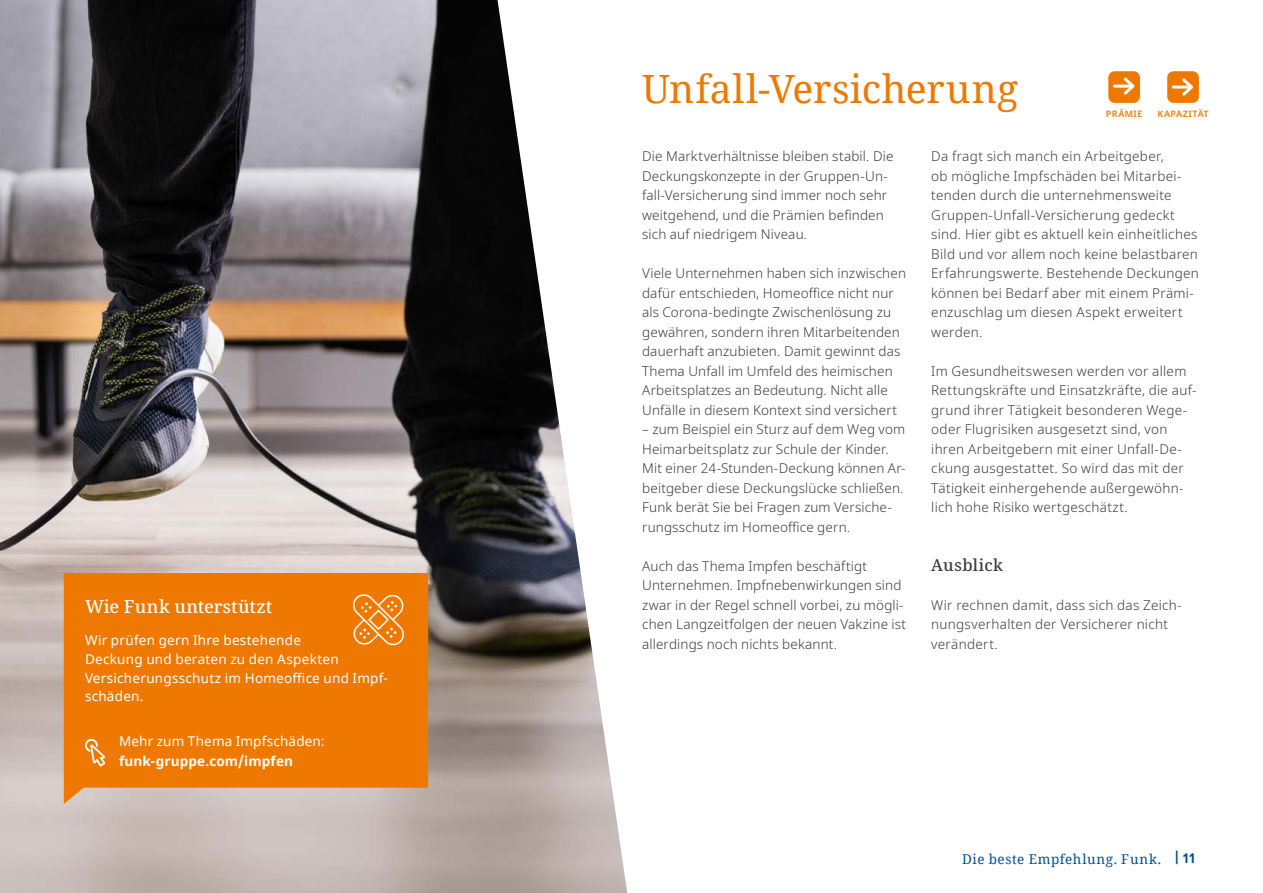
<style>
.page{position:relative;width:1263px;height:893px;background:#fff}
.page>*{position:absolute;margin:0;border:0;box-sizing:border-box;transform-origin:0 0}
.t1{font:39px "Noto Serif";letter-spacing:.005em;color:#ef7900}
.t2{font:500 18px "Noto Serif";letter-spacing:.01em;color:#fff}
.t3{font:500 16.5px "Noto Serif";letter-spacing:.025em;color:#3c3c3b}
.t4{font:300 13.5px/19.5px "Noto Sans";letter-spacing:.015em;color:#3c3c3b}
.t5{font:13.5px/18.8px "Noto Sans";letter-spacing:.02em;color:#fff}
.t6{font:13.5px "Noto Serif";letter-spacing:.045em;color:#005092}
.t7{font:700 13.5px "Noto Sans";letter-spacing:.01em;color:#fff}
.t8{font:600 9px "Noto Sans";letter-spacing:.05em;color:#ef7900}
.s1{font-family:"Noto Sans";font-weight:700;font-stretch:condensed}
</style>
<div class="page">
<img style="left:0;top:0;width:627px;height:893px">
<div style="left:1108px;top:71px;width:32px;height:32px;background:#ef7900;border-radius:6px"></div>
<div style="left:1167px;top:71px;width:32px;height:32px;background:#ef7900;border-radius:6px"></div>
<hr style="left:1173px;top:86px;width:18px;height:3px;background:#fff">
<svg style="left:1179px;top:78px;width:14px;height:18px"></svg>
<hr style="left:1114px;top:85px;width:19px;height:3px;background:#fff">
<svg style="left:1121px;top:77px;width:14px;height:18px"></svg>
<svg style="left:64px;top:573px;width:364px;height:231px;background:#ec7e0d"></svg>
<svg style="left:85px;top:739px;width:20px;height:27px"></svg>
<svg style="left:351px;top:592px;width:55px;height:55px;background:#f1902d"></svg>
<h2 class="t2" style="left:85px;top:595px;width:189px">Wie Funk unterstützt</h2>
<p class="t5" style="left:85px;top:631px;width:304px">Wir prüfen gern Ihre bestehende<br>Deckung und beraten zu den Aspekten<br>Versicherungsschutz im Homeoffice und Impf&shy;schäden.</p>
<p class="t5" style="left:119px;top:732px;width:207px">Mehr zum Thema Impfschäden:</p>
<p class="t7" style="left:119px;top:751px;width:176px">funk-gruppe.com/impfen</p>
<h1 class="t1" style="left:642px;top:62px;width:377px">Unfall-Versicherung</h1>
<p class="t8" style="left:1106px;top:108px;width:38px">PRÄMIE</p>
<p class="t8" style="left:1157px;top:108px;width:53px">KAPAZITÄT</p>
<p class="t4" style="left:642px;top:147px;width:253px">Die Marktverhältnisse bleiben stabil. Die Deckungskonzepte in der Gruppen-Un&shy;fall-Versicherung sind immer noch sehr weitgehend, und die Prämien befinden sich auf niedrigem Niveau.</p>
<p class="t4" style="left:642px;top:264px;width:265px">Viele Unternehmen haben sich inzwischen dafür entschieden, Homeoffice nicht nur als Corona-bedingte Zwischenlösung zu gewähren, sondern ihren Mitarbeitenden dauerhaft anzubieten. Damit gewinnt das Thema Unfall im Umfeld des heimischen Arbeitsplatzes an Bedeutung. Nicht alle Unfälle in diesem Kontext sind versichert</p>
<p class="t4" style="left:642px;top:420px;width:265px">– zum Beispiel ein Sturz auf dem Weg vom Heimarbeitsplatz zur Schule der Kinder.<br>Mit einer 24-Stunden-Deckung können Ar&shy;beitgeber diese Deckungslücke schließen.<br>Funk berät Sie bei Fragen zum Versiche&shy;rungsschutz im Homeoffice gern.</p>
<p class="t4" style="left:642px;top:556px;width:266px">Auch das Thema Impfen beschäftigt Unternehmen. Impfnebenwirkungen sind zwar in der Regel schnell vorbei, zu mögli&shy;chen Langzeitfolgen der neuen Vakzine ist allerdings noch nichts bekannt.</p>
<p class="t4" style="left:931px;top:147px;width:269px">Da fragt sich manch ein Arbeitgeber,<br>ob mögliche Impfschäden bei Mitarbei&shy;tenden durch die unternehmensweite Gruppen-Unfall-Versicherung gedeckt sind. Hier gibt es aktuell kein einheitliches Bild und vor allem noch keine belastbaren Erfahrungswerte. Bestehende Deckungen können bei Bedarf aber mit einem Prämi&shy;enzuschlag um diesen Aspekt erweitert werden.</p>
<p class="t4" style="left:931px;top:361px;width:267px">Im Gesundheitswesen werden vor allem Rettungskräfte und Einsatzkräfte, die auf&shy;grund ihrer Tätigkeit besonderen Wege&shy;oder Flugrisiken ausgesetzt sind, von ihren Arbeitgebern mit einer Unfall-De&shy;ckung ausgestattet. So wird das mit der Tätigkeit einhergehende außergewöhn&shy;lich hohe Risiko wertgeschätzt.</p>
<p class="t3" style="left:931px;top:553px;width:73px">Ausblick</p>
<p class="t4" style="left:931px;top:595px;width:252px">Wir rechnen damit, dass sich das Zeich&shy;nungsverhalten der Versicherer nicht verändert.</p>
<p class="t6" style="left:962px;top:849px;width:235px">Die beste Empfehlung. Funk. <sup>|</sup> <span class="s1">11</span></p>
</div>
